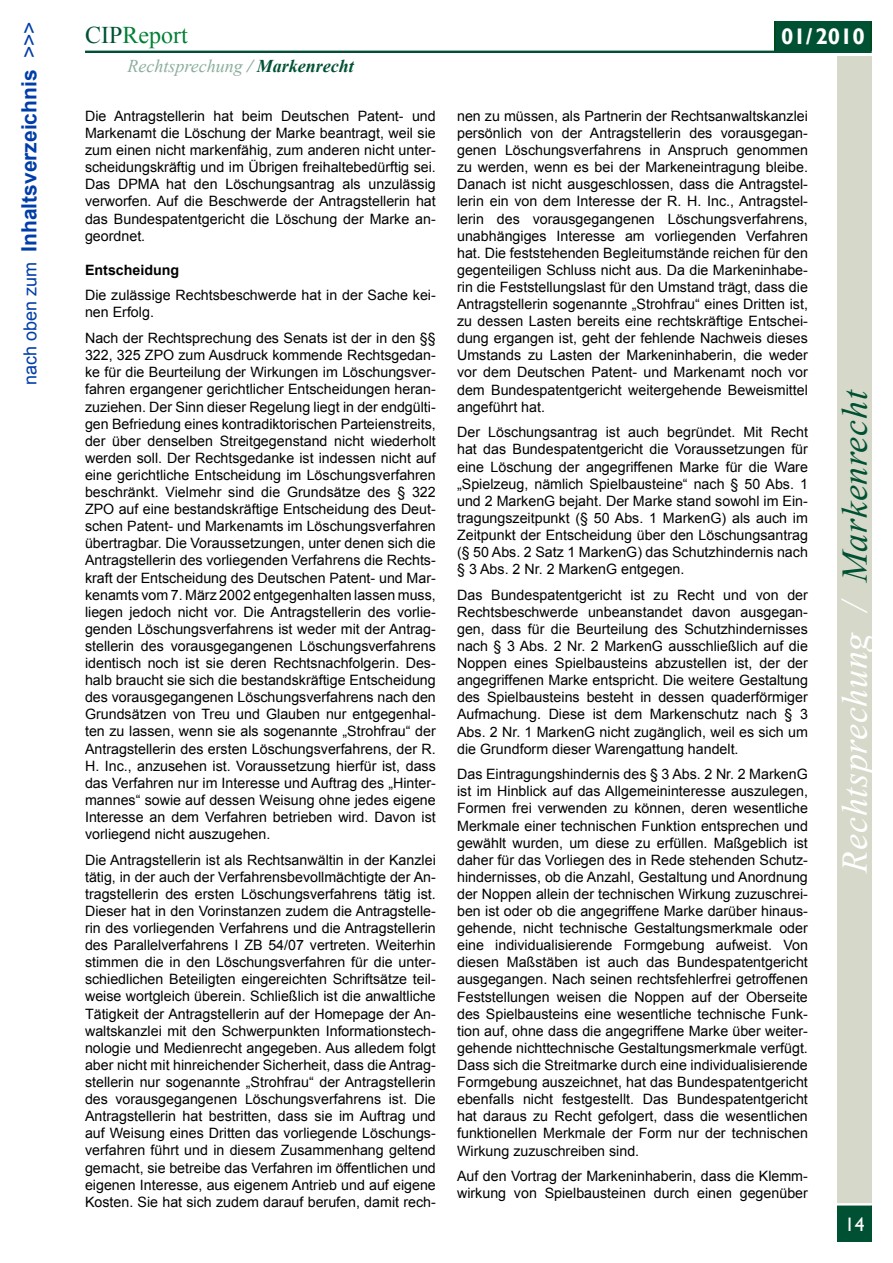
<style>
.page{position:relative;width:893px;height:1263px;background:#fff}
.page>*{position:absolute;margin:0;border:0;box-sizing:border-box;transform-origin:0 0}
.t1{font:italic 36px "Times New Roman";letter-spacing:.02em;color:#fff}
.t2{font:24px "Times New Roman";color:#008035}
.t3{font:700 22.5px "Gill Sans";color:#fff}
.t4{font:700 21px "Arial";color:#003da9}
.t5{font:19.5px "Gill Sans";color:#fff}
.t6{font:italic 18px "Times New Roman";color:#8bae9c}
.t7{font:14.25px/17.1px "Arial";color:#000;text-align:justify}
.t8{font:700 14.25px "Arial";color:#000}
.s1{font-weight:400;font-size:18px}
.s2{font-weight:400}
.s3{color:#005133}
.s4{font-weight:700}
.s5{font-weight:700;color:#005133}
</style>
<div class="page">
<div style="left:838px;top:56px;width:34px;height:1147px;background:#d6d9ca"></div>
<div style="left:774px;top:21px;width:98px;height:30px;background:#004a20"></div>
<div style="left:838px;top:1205px;width:34px;height:37px;background:#005133"></div>
<div style="left:776px;top:21px;width:94px;height:30px;background:#005133"></div>
<hr style="left:85px;top:51px;width:787px;height:2px;background:#005133">
<h3 class="t4" style="left:15px;top:385px;width:365px;rotate:-90deg"><span class="s1">nach oben zum</span> Inhaltsverzeichnis <span class="s2">&gt;&gt;&gt;</span></h3>
<h2 class="t2" style="left:85px;top:19px;width:104px"><span class="s3">CIP</span>Report</h2>
<p class="t6" style="left:128px;top:54px;width:228px">Rechtsprechung <span class="s4">/</span> <span class="s5">Markenrecht</span></p>
<p class="t7" style="left:85px;top:108px;width:352px">Die Antragstellerin hat beim Deutschen Patent- und Markenamt die Löschung der Marke beantragt, weil sie zum einen nicht markenfähig, zum anderen nicht unter&shy;scheidungskräftig und im Übrigen freihaltebedürftig sei.<br>Das DPMA hat den Löschungsantrag als unzulässig verworfen. Auf die Beschwerde der Antragstellerin hat das Bundespatentgericht die Löschung der Marke an&shy;geordnet.</p>
<p class="t8" style="left:85px;top:260px;width:96px">Entscheidung</p>
<p class="t7" style="left:85px;top:287px;width:352px">Die zulässige Rechtsbeschwerde hat in der Sache kei&shy;nen Erfolg.</p>
<p class="t7" style="left:85px;top:330px;width:352px">Nach der Rechtsprechung des Senats ist der in den §§ 322, 325 ZPO zum Ausdruck kommende Rechtsgedan&shy;ke für die Beurteilung der Wirkungen im Löschungsver&shy;fahren ergangener gerichtlicher Entscheidungen heran&shy;zuziehen. Der Sinn dieser Regelung liegt in der endgülti&shy;gen Befriedung eines kontradiktorischen Parteienstreits, der über denselben Streitgegenstand nicht wiederholt werden soll. Der Rechtsgedanke ist indessen nicht auf eine gerichtliche Entscheidung im Löschungsverfahren beschränkt. Vielmehr sind die Grundsätze des § 322<br>ZPO auf eine bestandskräftige Entscheidung des Deut&shy;schen Patent- und Markenamts im Löschungsverfahren übertragbar. Die Voraussetzungen, unter denen sich die Antragstellerin des vorliegenden Verfahrens die Rechts&shy;kraft der Entscheidung des Deutschen Patent- und Mar&shy;kenamts vom 7. März 2002 entgegenhalten lassen muss, liegen jedoch nicht vor. Die Antragstellerin des vorlie&shy;genden Löschungsverfahrens ist weder mit der Antrag&shy;stellerin des vorausgegangenen Löschungsverfahrens identisch noch ist sie deren Rechtsnachfolgerin. Des&shy;halb braucht sie sich die bestandskräftige Entscheidung des vorausgegangenen Löschungsverfahrens nach den Grundsätzen von Treu und Glauben nur entgegenhal&shy;ten zu lassen, wenn sie als sogenannte „Strohfrau“ der Antragstellerin des ersten Löschungsverfahrens, der R.<br>H. Inc., anzusehen ist. Voraussetzung hierfür ist, dass das Verfahren nur im Interesse und Auftrag des „Hinter&shy;mannes“ sowie auf dessen Weisung ohne jedes eigene Interesse an dem Verfahren betrieben wird. Davon ist vorliegend nicht auszugehen.</p>
<p class="t7" style="left:85px;top:851px;width:352px">Die Antragstellerin ist als Rechtsanwältin in der Kanzlei tätig, in der auch der Verfahrensbevollmächtigte der An&shy;tragstellerin des ersten Löschungsverfahrens tätig ist.<br>Dieser hat in den Vorinstanzen zudem die Antragstelle&shy;rin des vorliegenden Verfahrens und die Antragstellerin des Parallelverfahrens I ZB 54/07 vertreten. Weiterhin stimmen die in den Löschungsverfahren für die unter&shy;schiedlichen Beteiligten eingereichten Schriftsätze teil&shy;weise wortgleich überein. Schließlich ist die anwaltliche Tätigkeit der Antragstellerin auf der Homepage der An&shy;waltskanzlei mit den Schwerpunkten Informationstech&shy;nologie und Medienrecht angegeben. Aus alledem folgt aber nicht mit hinreichender Sicherheit, dass die Antrag&shy;stellerin nur sogenannte „Strohfrau“ der Antragstellerin des vorausgegangenen Löschungsverfahrens ist. Die Antragstellerin hat bestritten, dass sie im Auftrag und auf Weisung eines Dritten das vorliegende Löschungs&shy;verfahren führt und in diesem Zusammenhang geltend gemacht, sie betreibe das Verfahren im öffentlichen und eigenen Interesse, aus eigenem Antrieb und auf eigene Kosten. Sie hat sich zudem darauf berufen, damit rech-</p>
<h3 class="t3" style="left:781px;top:23px;width:85px">01/ 2010</h3>
<p class="t7" style="left:457px;top:108px;width:352px">nen zu müssen, als Partnerin der Rechtsanwaltskanzlei persönlich von der Antragstellerin des vorausgegan&shy;genen Löschungsverfahrens in Anspruch genommen zu werden, wenn es bei der Markeneintragung bleibe.<br>Danach ist nicht ausgeschlossen, dass die Antragstel&shy;lerin ein von dem Interesse der R. H. Inc., Antragstel&shy;lerin des vorausgegangenen Löschungsverfahrens, unabhängiges Interesse am vorliegenden Verfahren hat. Die feststehenden Begleitumstände reichen für den gegenteiligen Schluss nicht aus. Da die Markeninhabe&shy;rin die Feststellungslast für den Umstand trägt, dass die Antragstellerin sogenannte „Strohfrau“ eines Dritten ist, zu dessen Lasten bereits eine rechtskräftige Entschei&shy;dung ergangen ist, geht der fehlende Nachweis dieses Umstands zu Lasten der Markeninhaberin, die weder vor dem Deutschen Patent- und Markenamt noch vor dem Bundespatentgericht weitergehende Beweismittel angeführt hat.</p>
<p class="t7" style="left:457px;top:424px;width:352px">Der Löschungsantrag ist auch begründet. Mit Recht hat das Bundespatentgericht die Voraussetzungen für eine Löschung der angegriffenen Marke für die Ware „Spielzeug, nämlich Spielbausteine“ nach § 50 Abs. 1 und 2 MarkenG bejaht. Der Marke stand sowohl im Ein&shy;tragungszeitpunkt (§ 50 Abs. 1 MarkenG) als auch im Zeitpunkt der Entscheidung über den Löschungsantrag (§ 50 Abs. 2 Satz 1 MarkenG) das Schutzhindernis nach § 3 Abs. 2 Nr. 2 MarkenG entgegen.</p>
<p class="t7" style="left:457px;top:586px;width:352px">Das Bundespatentgericht ist zu Recht und von der Rechtsbeschwerde unbeanstandet davon ausgegan&shy;gen, dass für die Beurteilung des Schutzhindernisses nach § 3 Abs. 2 Nr. 2 MarkenG ausschließlich auf die Noppen eines Spielbausteins abzustellen ist, der der angegriffenen Marke entspricht. Die weitere Gestaltung des Spielbausteins besteht in dessen quaderförmiger Aufmachung. Diese ist dem Markenschutz nach § 3<br>Abs. 2 Nr. 1 MarkenG nicht zugänglich, weil es sich um die Grundform dieser Warengattung handelt.</p>
<p class="t7" style="left:457px;top:766px;width:352px">Das Eintragungshindernis des § 3 Abs. 2 Nr. 2 MarkenG ist im Hinblick auf das Allgemeininteresse auszulegen, Formen frei verwenden zu können, deren wesentliche Merkmale einer technischen Funktion entsprechen und gewählt wurden, um diese zu erfüllen. Maßgeblich ist daher für das Vorliegen des in Rede stehenden Schutz&shy;hindernisses, ob die Anzahl, Gestaltung und Anordnung der Noppen allein der technischen Wirkung zuzuschrei&shy;ben ist oder ob die angegriffene Marke darüber hinaus&shy;gehende, nicht technische Gestaltungsmerkmale oder eine individualisierende Formgebung aufweist. Von diesen Maßstäben ist auch das Bundespatentgericht ausgegangen. Nach seinen rechtsfehlerfrei getroffenen Feststellungen weisen die Noppen auf der Oberseite des Spielbausteins eine wesentliche technische Funk&shy;tion auf, ohne dass die angegriffene Marke über weiter&shy;gehende nichttechnische Gestaltungsmerkmale verfügt.<br>Dass sich die Streitmarke durch eine individualisierende Formgebung auszeichnet, hat das Bundespatentgericht ebenfalls nicht festgestellt. Das Bundespatentgericht hat daraus zu Recht gefolgert, dass die wesentlichen funktionellen Merkmale der Form nur der technischen Wirkung zuzuschreiben sind.</p>
<p class="t7" style="left:457px;top:1168px;width:352px">Auf den Vortrag der Markeninhaberin, dass die Klemm&shy;wirkung von Spielbausteinen durch einen gegenüber</p>
<h1 class="t1" style="left:830px;top:872px;width:484px;rotate:-90deg">Rechtsprechung / <span class="s3">Markenrecht</span></h1>
<h3 class="t5" style="left:845px;top:1213px;width:21px">14</h3>
</div>
